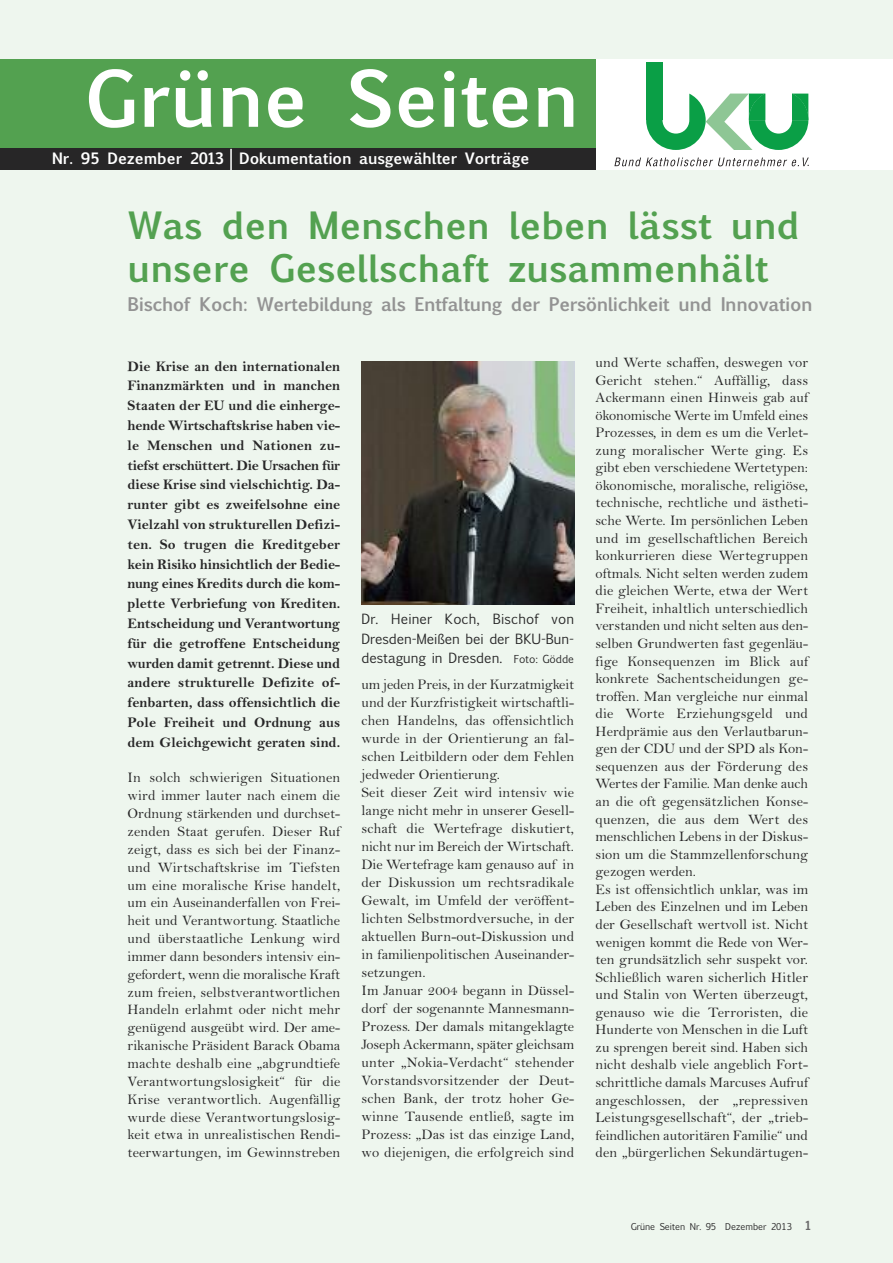
<style>
.page{position:relative;width:893px;height:1263px;background:#eef6ee}
.page>*{position:absolute;margin:0;border:0;box-sizing:border-box;transform-origin:0 0}
.t1{font:700 73.5px "Euphemia UCAS";color:#fff}
.t2{font:700 36px/43.2px "Euphemia UCAS";color:#53a150}
.t3{font:700 18px "Euphemia UCAS";letter-spacing:-.025em;color:#939393}
.t4{font:700 15px "Euphemia UCAS";letter-spacing:-.01em;color:#fff}
.t5{font:14.7px/17.5px "Bell";letter-spacing:.005em;color:#272627}
.t6{font:14.7px/19.8px "Bell MT Bold";color:#272627;text-align:justify}
.t7{font:13.5px/19.5px "Euphemia UCAS";color:#272627;text-align:justify}
.t8{font:italic condensed 11.55px "Helvetica";color:#231f20}
.t9{font:9px "Euphemia UCAS";color:#272627}
.s1{font-size:10.5px}
.s2{font-weight:700;font-size:12px;color:#686768}
</style>
<div class="page">
<div style="left:583px;top:60px;width:310px;height:110px;background:#fff"></div>
<div style="left:646px;top:62px;width:16px;height:58px;background:#0a9f46"></div>
<svg style="left:614px;top:157px;width:195px;height:9px"></svg>
<svg style="left:646px;top:94px;width:162px;height:56px"></svg>
<div style="left:0;top:60px;width:595px;height:110px;background:#53a150"></div>
<div style="left:0;top:149px;width:595px;height:21px;background:#272627"></div>
<hr style="left:230px;top:149px;width:2px;height:21px;background:#fff">
<img style="left:361px;top:361px;width:213px;height:244px">
<h1 class="t1" style="left:84px;top:58px;width:496px">Grüne Seiten</h1>
<p class="t4" style="left:52px;top:150px;width:479px">Nr. 95 Dezember 2013 Dokumentation ausgewählter Vorträge</p>
<p class="t8" style="left:807px;top:155px;width:4px">.</p>
<h2 class="t2" style="left:128px;top:205px;width:674px">Was den Menschen leben lässt und unsere Gesellschaft zusammenhält</h2>
<p class="t3" style="left:128px;top:295px;width:686px">Bischof Koch: Wertebildung als Entfaltung der Persönlichkeit und Innovation</p>
<p class="t6" style="left:128px;top:356px;width:214px">Die Krise an den internationalen Finanzmärkten und in manchen Staaten der EU und die einherge&shy;hende Wirtschaftskrise haben vie&shy;le Menschen und Nationen zu&shy;tiefst erschüttert. Die Ursachen für diese Krise sind vielschichtig. Da&shy;runter gibt es zweifelsohne eine Vielzahl von strukturellen Defizi&shy;ten. So trugen die Kreditgeber kein Risiko hinsichtlich der Bedie&shy;nung eines Kredits durch die kom&shy;plette Verbriefung von Krediten.<br>Entscheidung und Verantwortung für die getroffene Entscheidung wurden damit getrennt. Diese und andere strukturelle Defizite of&shy;fenbarten, dass offensichtlich die Pole Freiheit und Ordnung aus dem Gleichgewicht geraten sind.</p>
<p class="t5" style="left:128px;top:768px;width:214px;text-align:justify">In solch schwierigen Situationen wird immer lauter nach einem die Ordnung stärkenden und durchset&shy;zenden Staat gerufen. Dieser Ruf zeigt, dass es sich bei der Finanz&shy;und Wirtschaftskrise im Tiefsten um eine moralische Krise handelt, um ein Auseinanderfallen von Frei&shy;heit und Verantwortung. Staatliche und überstaatliche Lenkung wird immer dann besonders intensiv ein&shy;gefordert, wenn die moralische Kraft zum freien, selbstverantwortlichen Handeln erlahmt oder nicht mehr genügend ausgeübt wird. Der ame&shy;rikanische Präsident Barack Obama machte deshalb eine „abgrundtiefe Verantwortungslosigkeit“ für die Krise verantwortlich. Augenfällig wurde diese Verantwortungslosig&shy;keit etwa in unrealistischen Rendi&shy;teerwartungen, im Gewinnstreben</p>
<p class="t7" style="left:361px;top:610px;width:214px">Dr. Heiner Koch, Bischof von Dresden-Meißen bei der BKU-Bun&shy;destagung in Dresden. <span class="s1">Foto: Gödde</span></p>
<p class="t5" style="left:362px;top:675px;width:214px;line-height:18px">um jeden Preis, in der Kurzatmigkeit und der Kurzfristigkeit wirtschaftli&shy;chen Handelns, das offensichtlich wurde in der Orientierung an fal&shy;schen Leitbildern oder dem Fehlen jedweder Orientierung.<br>Seit dieser Zeit wird intensiv wie lange nicht mehr in unserer Gesell&shy;schaft die Wertefrage diskutiert, nicht nur im Bereich der Wirtschaft.<br>Die Wertefrage kam genauso auf in der Diskussion um rechtsradikale Gewalt, im Umfeld der veröffent&shy;lichten Selbstmordversuche, in der aktuellen Burn-out-Diskussion und in familienpolitischen Auseinander&shy;setzungen.<br>Im Januar 2004 begann in Düssel&shy;dorf der sogenannte Mannesmann-Prozess. Der damals mitangeklagte Joseph Ackermann, später gleichsam unter „Nokia-Verdacht“ stehender Vorstandsvorsitzender der Deut&shy;schen Bank, der trotz hoher Ge&shy;winne Tausende entließ, sagte im Prozess: „Das ist das einzige Land, wo diejenigen, die erfolgreich sind</p>
<p class="t5" style="left:595px;top:353px;width:214px">und Werte schaffen, deswegen vor Gericht stehen.“ Auffällig, dass Ackermann einen Hinweis gab auf ökonomische Werte im Umfeld eines Prozesses, in dem es um die Verlet&shy;zung moralischer Werte ging. Es gibt eben verschiedene Wertetypen: ökonomische, moralische, religiöse, technische, rechtliche und ästheti&shy;sche Werte. Im persönlichen Leben und im gesellschaftlichen Bereich konkurrieren diese Wertegruppen oftmals. Nicht selten werden zudem die gleichen Werte, etwa der Wert Freiheit, inhaltlich unterschiedlich verstanden und nicht selten aus den&shy;selben Grundwerten fast gegenläu&shy;fige Konsequenzen im Blick auf konkrete Sachentscheidungen ge&shy;troffen. Man vergleiche nur einmal die Worte Erziehungsgeld und Herdprämie aus den Verlautbarun&shy;gen der CDU und der SPD als Kon&shy;sequenzen aus der Förderung des Wertes der Familie. Man denke auch an die oft gegensätzlichen Konse&shy;quenzen, die aus dem Wert des menschlichen Lebens in der Diskus&shy;sion um die Stammzellenforschung gezogen werden.<br>Es ist offensichtlich unklar, was im Leben des Einzelnen und im Leben der Gesellschaft wertvoll ist. Nicht wenigen kommt die Rede von Wer&shy;ten grundsätzlich sehr suspekt vor.<br>Schließlich waren sicherlich Hitler und Stalin von Werten überzeugt, genauso wie die Terroristen, die Hunderte von Menschen in die Luft zu sprengen bereit sind. Haben sich nicht deshalb viele angeblich Fort&shy;schrittliche damals Marcuses Aufruf angeschlossen, der „repressiven Leistungsgesellschaft“, der „trieb&shy;feindlichen autoritären Familie“ und den „bürgerlichen Sekundärtugen-</p>
<p class="t9" style="left:631px;top:1221px;width:182px">Grüne Seiten Nr. 95 Dezember 2013 <span class="s2">1</span></p>
</div>
